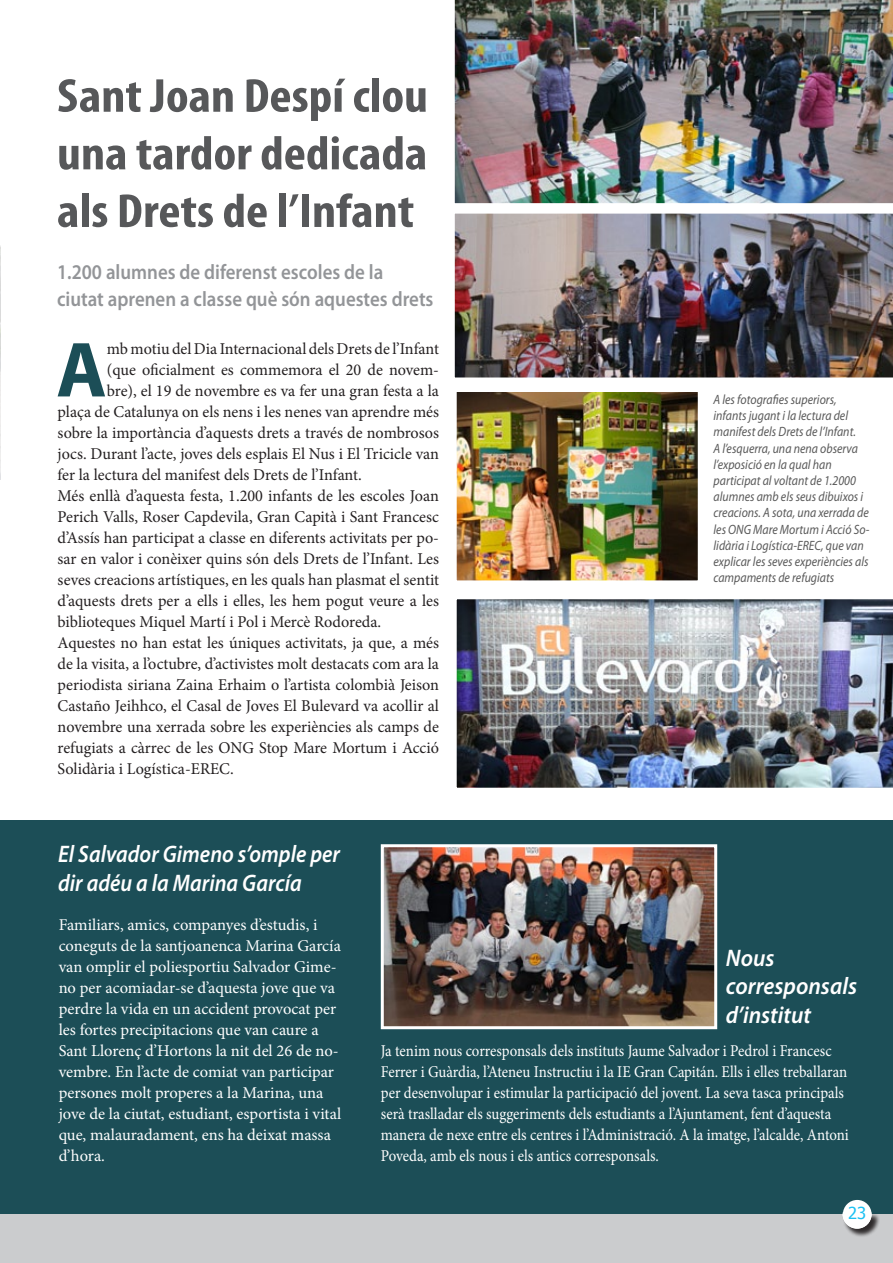
<style>
.page{position:relative;width:893px;height:1263px;background:#fff}
.page>*{position:absolute;margin:0;border:0;box-sizing:border-box;transform-origin:0 0}
.t1{font:700 78.75px "Myriad Pro";color:#1c4e57}
.t2{font:700 condensed 48px/57.6px "Myriad Pro";color:#57585a;text-align:justify;scale:1.1 1}
.t3{font:italic 600 24px "Myriad Pro";color:#fff;scale:.9 1}
.t4{font:italic 600 24px/28.8px "Myriad Pro";color:#fff;scale:.95 1}
.t5{font:600 21px "Myriad Pro";color:#939598;scale:.9 1}
.t6{font:16.5px/21px "Minion Pro";color:#231f20;text-align:justify}
.t7{font:16.5px/21px "Minion Pro";color:#fff}
.t8{font:16.5px/21px "Minion Pro";color:#fff;scale:.9 1}
.t9{font:16.5px "Tahoma";color:#1ac1f3}
.t10{font:italic 13.5px/16.2px "Myriad Pro";color:#595959;scale:.88 1}
</style>
<div class="page">
<div style="left:0;top:1213px;width:893px;height:50px;background:#cbccce"></div>
<svg style="left:0;top:246px;width:1px;height:234px"></svg>
<div style="left:0;top:819px;width:893px;height:394px;background:#1c4e57"></div>
<img style="left:454px;top:0;width:439px;height:204px">
<img style="left:454px;top:213px;width:439px;height:165px">
<img style="left:458px;top:393px;width:239px;height:186px">
<div style="left:454px;top:389px;width:247px;height:194px;border:3px solid #fff"></div>
<img style="left:456px;top:599px;width:437px;height:189px">
<img style="left:385px;top:848px;width:328px;height:177px">
<div style="left:381px;top:844px;width:336px;height:185px;border:3px solid #fff"></div>
<div style="left:842px;top:1212px;width:38px;height:25px;background:#231f20;opacity:.75"></div>
<svg style="left:843px;top:1218px;width:28px;height:10px"></svg>
<div style="left:843px;top:1200px;width:29px;height:28px;background:#fff;border-radius:50%"></div>
<p class="t2" style="left:57px;top:66px;width:339px">Sant Joan Despí clou una tardor dedicada als Drets de l’Infant</p>
<p class="t5" style="left:57px;top:259px;width:364px">1.200 alumnes de diferenst escoles de la</p>
<p class="t5" style="left:57px;top:286px;width:420px">ciutat aprenen a classe què són aquestes drets</p>
<p class="t1" style="left:56px;top:319px;width:52px">A</p>
<p class="t6" style="left:107px;top:339px;width:334px">mb motiu del Dia Internacional dels Drets de l’Infant</p>
<p class="t6" style="left:107px;top:360px;width:334px">(que oficialment es commemora el 20 de novem-</p>
<p class="t6" style="left:107px;top:381px;width:334px">bre), el 19 de novembre es va fer una gran festa a la</p>
<p class="t6" style="left:58px;top:402px;width:383px">plaça de Catalunya on els nens i les nenes van aprendre més</p>
<p class="t6" style="left:58px;top:423px;width:383px">sobre la importància d’aquests drets a través de nombrosos</p>
<p class="t6" style="left:58px;top:444px;width:383px">jocs. Durant l’acte, joves dels esplais El Nus i El Tricicle van</p>
<p class="t6" style="left:58px;top:465px;width:306px">fer la lectura del manifest dels Drets de l’Infant.</p>
<p class="t6" style="left:58px;top:486px;width:383px">Més enllà d’aquesta festa, 1.200 infants de les escoles Joan Perich Valls, Roser Capdevila, Gran Capità i Sant Francesc d’Assís han participat a classe en diferents activitats per po&shy;sar en valor i conèixer quins són dels Drets de l’Infant. Les seves creacions artístiques, en les quals han plasmat el sentit d’aquests drets per a ells i elles, les hem pogut veure a les biblioteques Miquel Martí i Pol i Mercè Rodoreda.</p>
<p class="t6" style="left:58px;top:633px;width:383px">Aquestes no han estat les úniques activitats, ja que, a més de la visita, a l’octubre, d’activistes molt destacats com ara la periodista siriana Zaina Erhaim o l’artista colombià Jeison Castaño Jeihhco, el Casal de Joves El Bulevard va acollir al novembre una xerrada sobre les experiències als camps de refugiats a càrrec de les ONG Stop Mare Mortum i Acció Solidària i Logística-EREC.</p>
<p class="t3" style="left:58px;top:839px;width:315px">El Salvador Gimeno s’omple per</p>
<p class="t3" style="left:58px;top:868px;width:272px">dir adéu a la Marina García</p>
<p class="t10" style="left:713px;top:391px;width:179px">A les fotografies superiors, infants jugant i la lectura del manifest dels Drets de l’Infant.<br>A l’esquerra, una nena observa l’exposició en la qual han participat al voltant de 1.2000 alumnes amb els seus dibuixos i creacions. A sota, una xerrada de les ONG Mare Mortum i Acció So&shy;lidària i Logística-EREC, que van explicar les seves experiències als campaments de refugiats</p>
<p class="t7" style="left:59px;top:914px;width:284px">Familiars, amics, companyes d’estudis, i coneguts de la santjoanenca Marina García van omplir el poliesportiu Salvador Gime&shy;no per acomiadar-se d’aquesta jove que va perdre la vida en un accident provocat per les fortes precipitacions que van caure a Sant Llorenç d’Hortons la nit del 26 de no&shy;vembre. En l’acte de comiat van participar persones molt properes a la Marina, una jove de la ciutat, estudiant, esportista i vital que, malauradament, ens ha deixat massa d’hora.</p>
<p class="t4" style="left:726px;top:942px;width:53px">Nous</p>
<p class="t4" style="left:726px;top:971px;width:140px">corresponsals d’institut</p>
<p class="t8" style="left:381px;top:1040px;width:522px">Ja tenim nous corresponsals dels instituts Jaume Salvador i Pedrol i Francesc Ferrer i Guàrdia, l’Ateneu Instructiu i la IE Gran Capitán. Ells i elles treballaran per desenvolupar i estimular la participació del jovent. La seva tasca principals serà traslladar els suggeriments dels estudiants a l’Ajuntament, fent d’aquesta manera de nexe entre els centres i l’Administració. A la imatge, l’alcalde, Antoni Poveda, amb els nous i els antics corresponsals.</p>
<p class="t9" style="left:848px;top:1201px;width:20px">23</p>
</div>
